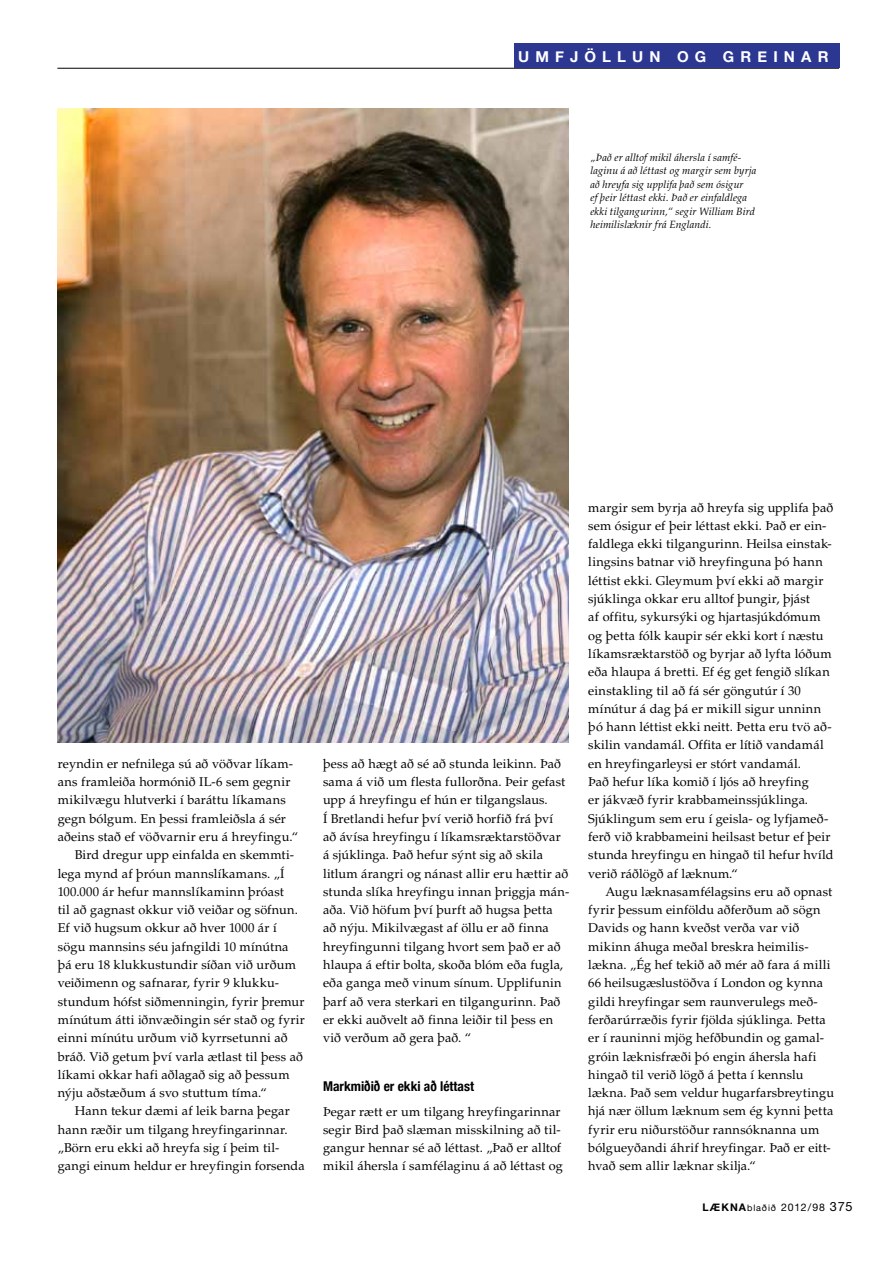
<style>
.page{position:relative;width:893px;height:1263px;background:#fff}
.page>*{position:absolute;margin:0;border:0;box-sizing:border-box;transform-origin:0 0}
.t1{font:700 15px "Helvetica Neue";letter-spacing:.41em;color:#fff}
.t2{font:700 condensed 13.5px "Helvetica Neue";color:#000}
.t3{font:12.75px/18.3px "Palatino";letter-spacing:.01em;color:#000}
.t4{font:italic 10.5px/13.5px "Palatino";letter-spacing:.01em;color:#000}
.t5{font:10.5px "Helvetica Neue";letter-spacing:.075em;color:#000}
.t6{font:700 10.5px "Helvetica Neue";color:#000}
.s1{font-size:9px}
.s2{font-size:12.75px}
</style>
<div class="page">
<img style="left:57px;top:108px;width:512px;height:634px">
<hr style="left:57px;top:68px;width:782px;height:1px;background:#000">
<div style="left:514px;top:43px;width:325px;height:25px;background:#2c3791"></div>
<p class="t1" style="left:518px;top:47px;width:269px">UMFJÖLL UN OG GREINA</p>
<p class="t1" style="left:818px;top:47px;width:12px">R</p>
<p class="t4" style="left:590px;top:150px;width:168px">„Það er alltof mikil áhersla í samfé&shy;laginu á að léttast og margir sem byrja að hreyfa sig upplifa það sem ósigur<br>ef þeir léttast ekki. Það er einfaldlega ekki tilgangurinn,“ segir William Bird heimilislæknir frá Englandi.</p>
<p class="t3" style="left:58px;top:754px;width:237px">reyndin er nefnilega sú að vöðvar líkam-</p>
<p class="t3" style="left:58px;top:773px;width:234px">ans framleiða hormónið IL-6 sem gegnir</p>
<p class="t3" style="left:58px;top:791px;width:230px">mikilvægu hlutverki í baráttu líkamans</p>
<p class="t3" style="left:58px;top:809px;width:230px">gegn bólgum. En þessi framleiðsla á sér</p>
<p class="t3" style="left:58px;top:828px;width:242px">aðeins stað ef vöðvarnir eru á hreyfingu.“</p>
<p class="t3" style="left:75px;top:846px;width:221px">Bird dregur upp einfalda en skemmti-</p>
<p class="t3" style="left:58px;top:864px;width:228px">lega mynd af þróun mannslíkamans. „Í</p>
<p class="t3" style="left:58px;top:883px;width:228px">100.000 ár hefur mannslíkaminn þróast</p>
<p class="t3" style="left:58px;top:901px;width:242px">til að gagnast okkur við veiðar og söfnun.</p>
<p class="t3" style="left:58px;top:919px;width:220px">Ef við hugsum okkur að hver 1000 ár í</p>
<p class="t3" style="left:58px;top:937px;width:232px">sögu mannsins séu jafngildi 10 mínútna</p>
<p class="t3" style="left:58px;top:956px;width:240px">þá eru 18 klukkustundir síðan við urðum</p>
<p class="t3" style="left:58px;top:974px;width:223px">veiðimenn og safnarar, fyrir 9 klukku-</p>
<p class="t3" style="left:58px;top:992px;width:248px">stundum hófst siðmenningin, fyrir þremur</p>
<p class="t3" style="left:58px;top:1011px;width:249px">mínútum átti iðnvæðingin sér stað og fyrir</p>
<p class="t3" style="left:58px;top:1029px;width:231px">einni mínútu urðum við kyrrsetunni að</p>
<p class="t3" style="left:58px;top:1047px;width:247px">bráð. Við getum því varla ætlast til þess að</p>
<p class="t3" style="left:58px;top:1065px;width:233px">líkami okkar hafi aðlagað sig að þessum</p>
<p class="t3" style="left:58px;top:1084px;width:210px">nýju aðstæðum á svo stuttum tíma.“</p>
<p class="t3" style="left:75px;top:1102px;width:217px">Hann tekur dæmi af leik barna þegar</p>
<p class="t3" style="left:58px;top:1120px;width:231px">hann ræðir um tilgang hreyfingarinnar.</p>
<p class="t3" style="left:58px;top:1139px;width:223px">„Börn eru ekki að hreyfa sig í þeim til-</p>
<p class="t3" style="left:58px;top:1157px;width:248px">gangi einum heldur er hreyfingin forsenda</p>
<p class="t3" style="left:323px;top:754px;width:248px">þess að hægt að sé að stunda leikinn. Það sama á við um flesta fullorðna. Þeir gefast upp á hreyfingu ef hún er tilgangslaus.<br>Í Bretlandi hefur því verið horfið frá því að ávísa hreyfingu í líkamsræktarstöðvar á sjúklinga. Það hefur sýnt sig að skila litlum árangri og nánast allir eru hættir að stunda slíka hreyfingu innan þriggja mán&shy;aða. Við höfum því þurft að hugsa þetta að nýju. Mikilvægast af öllu er að finna hreyfingunni tilgang hvort sem það er að hlaupa á eftir bolta, skoða blóm eða fugla, eða ganga með vinum sínum. Upplifunin þarf að vera sterkari en tilgangurinn. Það er ekki auðvelt að finna leiðir til þess en við verðum að gera það. “</p>
<p class="t2" style="left:323px;top:1078px;width:153px">Markmiðið er ekki að léttast</p>
<p class="t3" style="left:323px;top:1102px;width:241px">Þegar rætt er um tilgang hreyfingarinnar segir Bird það slæman misskilning að til&shy;gangur hennar sé að léttast. „Það er alltof mikil áhersla í samfélaginu á að léttast og</p>
<p class="t3" style="left:588px;top:498px;width:247px">margir sem byrja að hreyfa sig upplifa það sem ósigur ef þeir léttast ekki. Það er ein&shy;faldlega ekki tilgangurinn. Heilsa einstak&shy;lingsins batnar við hreyfinguna þó hann léttist ekki. Gleymum því ekki að margir sjúklinga okkar eru alltof þungir, þjást<br>af offitu, sykursýki og hjartasjúkdómum og þetta fólk kaupir sér ekki kort í næstu líkamsræktarstöð og byrjar að lyfta lóðum eða hlaupa á bretti. Ef ég get fengið slíkan einstakling til að fá sér göngutúr í 30 mínútur á dag þá er mikill sigur unninn þó hann léttist ekki neitt. Þetta eru tvö að&shy;skilin vandamál. Offita er lítið vandamál en hreyfingarleysi er stórt vandamál.<br>Það hefur líka komið í ljós að hreyfing<br>er jákvæð fyrir krabbameinssjúklinga.<br>Sjúklingum sem eru í geisla- og lyfjameð&shy;ferð við krabbameini heilsast betur ef þeir stunda hreyfingu en hingað til hefur hvíld verið ráðlögð af læknum.“</p>
<p class="t3" style="left:588px;top:882px;width:247px;text-indent:17px">Augu læknasamfélagsins eru að opnast fyrir þessum einföldu aðferðum að sögn Davids og hann kveðst verða var við mikinn áhuga meðal breskra heimilis&shy;lækna. „Ég hef tekið að mér að fara á milli 66 heilsugæslustöðva í London og kynna gildi hreyfingar sem raunverulegs með&shy;ferðarúrræðis fyrir fjölda sjúklinga. Þetta er í rauninni mjög hefðbundin og gamal&shy;gróin læknisfræði þó engin áhersla hafi hingað til verið lögð á þetta í kennslu lækna. Það sem veldur hugarfarsbreytingu hjá nær öllum læknum sem ég kynni þetta fyrir eru niðurstöður rannsóknanna um bólgueyðandi áhrif hreyfingar. Það er eitt&shy;hvað sem allir læknar skilja.“</p>
<p class="t6" style="left:702px;top:1200px;width:10px">LÆKNA</p>
<p class="t5" style="left:747px;top:1200px;width:107px"><span class="s1">blaðið</span> 2012/98 <span class="s2">375</span></p>
</div>
